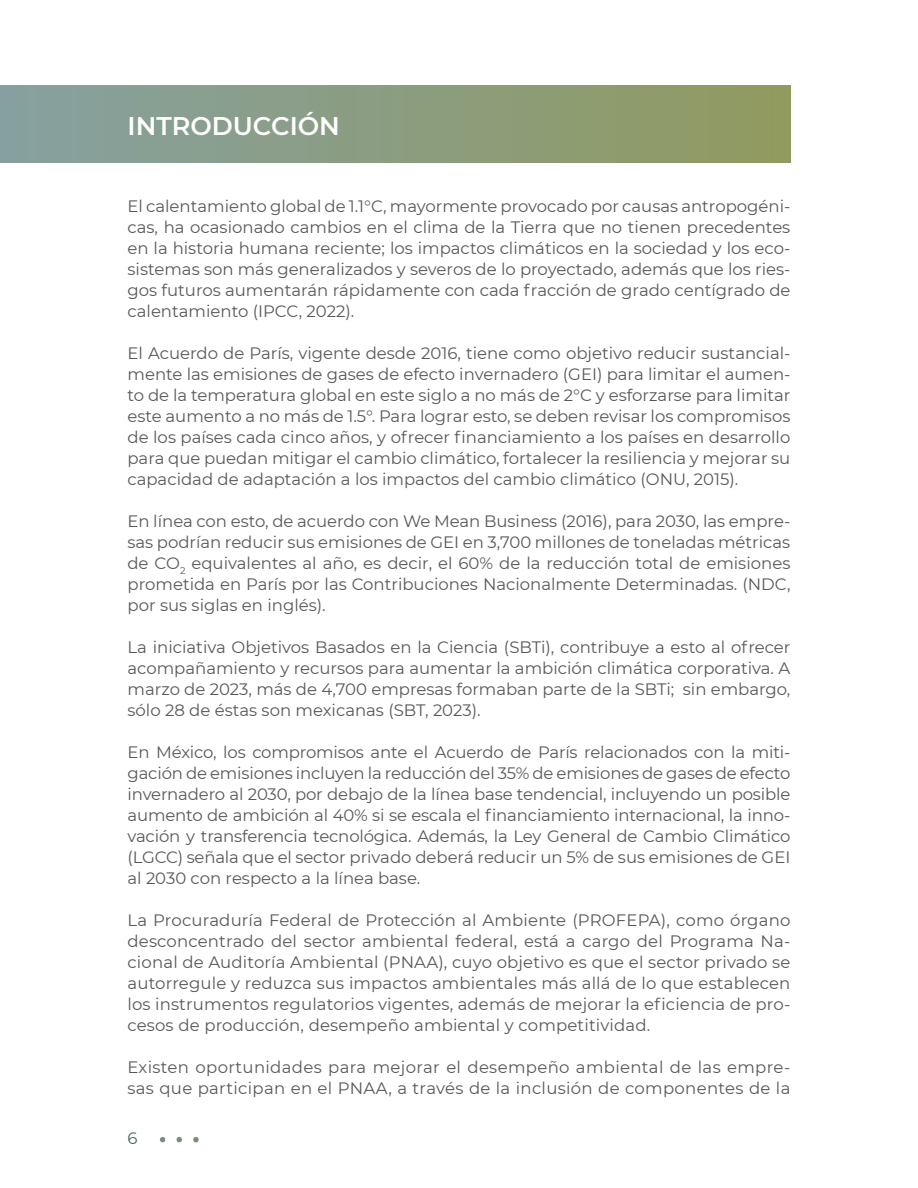
<style>
.page{position:relative;width:918px;height:1188px;background:#fff}
.page>*{position:absolute;margin:0;border:0;box-sizing:border-box;transform-origin:0 0}
.t1{font:600 25.5px "Montserrat";color:#fff}
.t2{font:16.5px/21px "Montserrat";color:#57585a;text-align:justify}
.t3{font:16.5px/21px "Montserrat";letter-spacing:.02em;color:#57585a}
.t4{font:900 16.5px "Montserrat";color:#fff}
.t5{font:16.5px "Montserrat";color:#486965}
</style>
<div class="page">
<div style="left:0;top:85px;width:790px;height:78px;background:linear-gradient(to right,#86a0a0,#919a60)"></div>
<h1 class="t1" style="left:128px;top:108px;width:214px">INTRODUCCIÓN</h1>
<p class="t2" style="left:128px;top:195px;width:664px">El calentamiento global de 1.1°C, mayormente provocado por causas antropogéni&shy;cas, ha ocasionado cambios en el clima de la Tierra que no tienen precedentes en la historia humana reciente; los impactos climáticos en la sociedad y los eco&shy;sistemas son más generalizados y severos de lo proyectado, además que los ries&shy;gos futuros aumentarán rápidamente con cada fracción de grado centígrado de calentamiento (IPCC, 2022).</p>
<p class="t2" style="left:127px;top:342px;width:665px">El Acuerdo de París, vigente desde 2016, tiene como objetivo reducir sustancial&shy;mente las emisiones de gases de efecto invernadero (GEI) para limitar el aumen&shy;to de la temperatura global en este siglo a no más de 2°C y esforzarse para limitar este aumento a no más de 1.5°. Para lograr esto, se deben revisar los compromisos de los países cada cinco años, y ofrecer financiamiento a los países en desarrollo para que puedan mitigar el cambio climático, fortalecer la resiliencia y mejorar su capacidad de adaptación a los impactos del cambio climático (ONU, 2015).</p>
<p class="t2" style="left:127px;top:510px;width:665px">En línea con esto, de acuerdo con We Mean Business (2016), para 2030, las empre&shy;sas podrían reducir sus emisiones de GEI en 3,700 millones de toneladas métricas de CO<sub>2</sub> equivalentes al año, es decir, el 60% de la reducción total de emisiones prometida en París por las Contribuciones Nacionalmente Determinadas. (NDC, por sus siglas en inglés).</p>
<p class="t2" style="left:128px;top:636px;width:664px">La iniciativa Objetivos Basados en la Ciencia (SBTi), contribuye a esto al ofrecer acompañamiento y recursos para aumentar la ambición climática corporativa. A marzo de 2023, más de 4,700 empresas formaban parte de la SBTi; sin embargo, sólo 28 de éstas son mexicanas (SBT, 2023).</p>
<p class="t2" style="left:128px;top:741px;width:664px">En México, los compromisos ante el Acuerdo de París relacionados con la miti&shy;gación de emisiones incluyen la reducción del 35% de emisiones de gases de efecto invernadero al 2030, por debajo de la línea base tendencial, incluyendo un posible aumento de ambición al 40% si se escala el financiamiento internacional, la inno&shy;vación y transferencia tecnológica. Además, la Ley General de Cambio Climático (LGCC) señala que el sector privado deberá reducir un 5% de sus emisiones de GEI al 2030 con respecto a la línea base.</p>
<p class="t2" style="left:127px;top:909px;width:665px">La Procuraduría Federal de Protección al Ambiente (PROFEPA), como órgano desconcentrado del sector ambiental federal, está a cargo del Programa Na&shy;cional de Auditoría Ambiental (PNAA), cuyo objetivo es que el sector privado se autorregule y reduzca sus impactos ambientales más allá de lo que establecen los instrumentos regulatorios vigentes, además de mejorar la eficiencia de pro&shy;cesos de producción, desempeño ambiental y competitividad.</p>
<p class="t3" style="left:127px;top:1056px;width:664px">Existen oportunidades para mejorar el desempeño ambiental de las empre&shy;sas que participan en el PNAA, a través de la inclusión de componentes de la</p>
<p class="t5" style="left:128px;top:1127px;width:12px">6</p>
<p class="t4" style="left:159px;top:1126px;width:42px">• • •</p>
</div>
